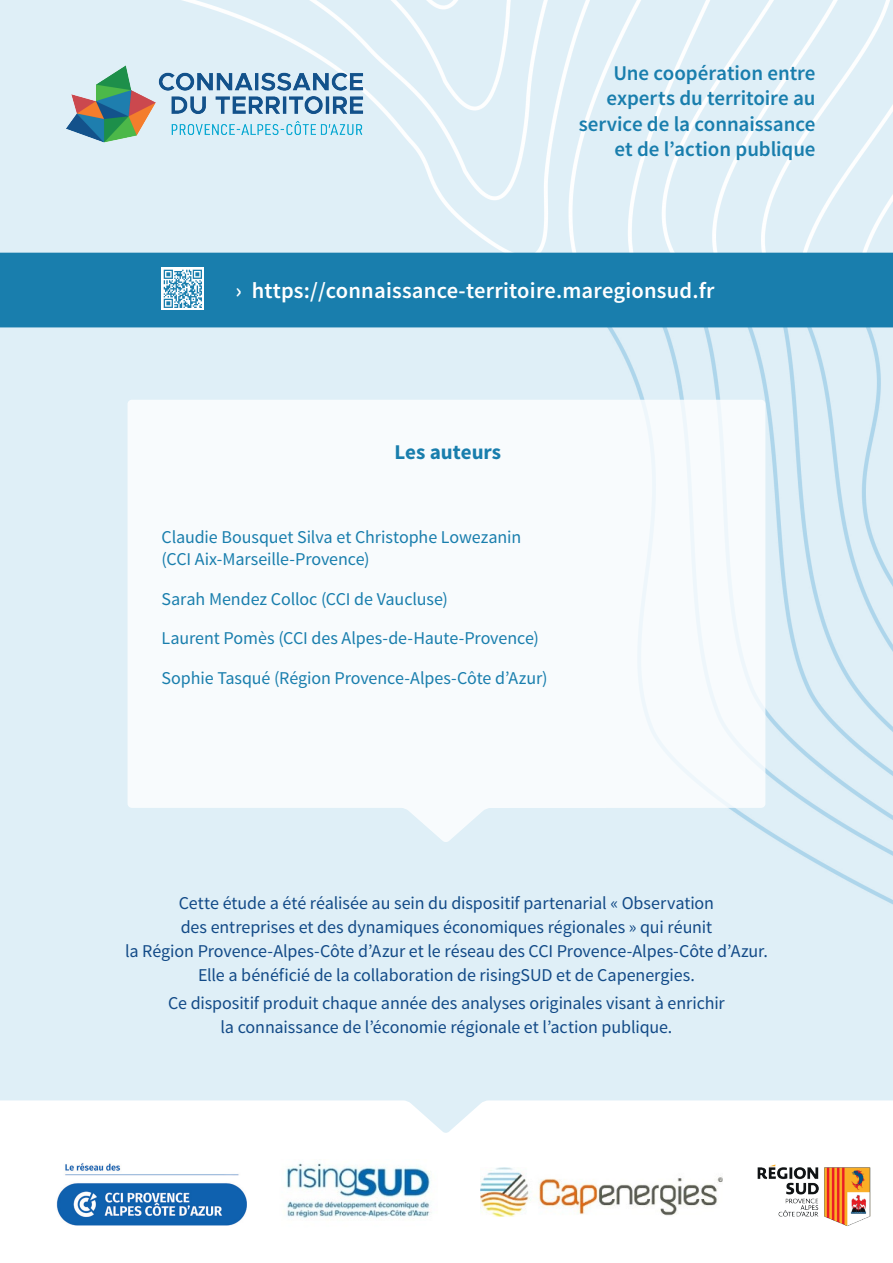
<style>
.page{position:relative;width:893px;height:1263px;background:#fff}
.page>*{position:absolute;margin:0;border:0;box-sizing:border-box;transform-origin:0 0}
.t1{font:600 22.5px "Source Sans Pro";letter-spacing:.01em;color:#fff}
.t2{font:600 21px/25.5px "Source Sans Pro";letter-spacing:-.005em;color:#197ead;text-align:right}
.t3{font:700 21px "Source Sans Pro";letter-spacing:-.005em;color:#197ead}
.t4{font:18px/24px "Source Sans Pro";letter-spacing:-.005em;color:#124a87;text-align:center}
.t5{font:18px/39.5px "Source Sans Pro";letter-spacing:-.005em;color:#197ead}
</style>
<div class="page">
<div style="left:0;top:0;width:893px;height:253px;background:#dfeff7"></div>
<div style="left:0;top:327px;width:893px;height:773px;background:#dfeff7"></div>
<svg style="left:0;top:1100px;width:893px;height:126px"></svg>
<svg style="left:128px;top:400px;width:637px;height:442px"></svg>
<div style="left:0;top:253px;width:893px;height:74px;background:#197ead"></div>
<div style="left:162px;top:268px;width:42px;height:42px;background:linear-gradient(to right,#fff,#fff)"></div>
<svg style="left:164px;top:270px;width:38px;height:38px"></svg>
<img style="left:64px;top:64px;width:304px;height:81px">
<img style="left:757px;top:1163px;width:114px;height:63px">
<img style="left:57px;top:1163px;width:190px;height:62px">
<img style="left:270px;top:1159px;width:173px;height:67px">
<img style="left:481px;top:1167px;width:241px;height:49px">
<p class="t2" style="left:579px;top:60px;width:238px">Une coopération entre experts du territoire au service de la connaissance et de l’action publique</p>
<p class="t1" style="left:235px;top:276px;width:481px">› https://connaissance-territoire.maregionsud.fr</p>
<p class="t3" style="left:394px;top:439px;width:108px">Les auteurs</p>
<p class="t5" style="left:162px;top:526px;width:361px;line-height:22.5px">Claudie Bousquet Silva et Christophe Lowezanin (CCI Aix-Marseille-Provence)</p>
<p class="t5" style="left:162px;top:579px;width:387px">Sarah Mendez Colloc (CCI de Vaucluse)<br>Laurent Pomès (CCI des Alpes-de-Haute-Provence)<br>Sophie Tasqué (Région Provence-Alpes-Côte d’Azur)</p>
<p class="t4" style="left:125px;top:891px;width:644px">Cette étude a été réalisée au sein du dispositif partenarial « Observation<br>des entreprises et des dynamiques économiques régionales » qui réunit<br>la Région Provence-Alpes-Côte d’Azur et le réseau des CCI Provence-Alpes-Côte d’Azur.<br>Elle a bénéficié de la collaboration de risingSUD et de Capenergies.</p>
<p class="t4" style="left:168px;top:991px;width:558px">Ce dispositif produit chaque année des analyses originales visant à enrichir la connaissance de l’économie régionale et l’action publique.</p>
</div>
